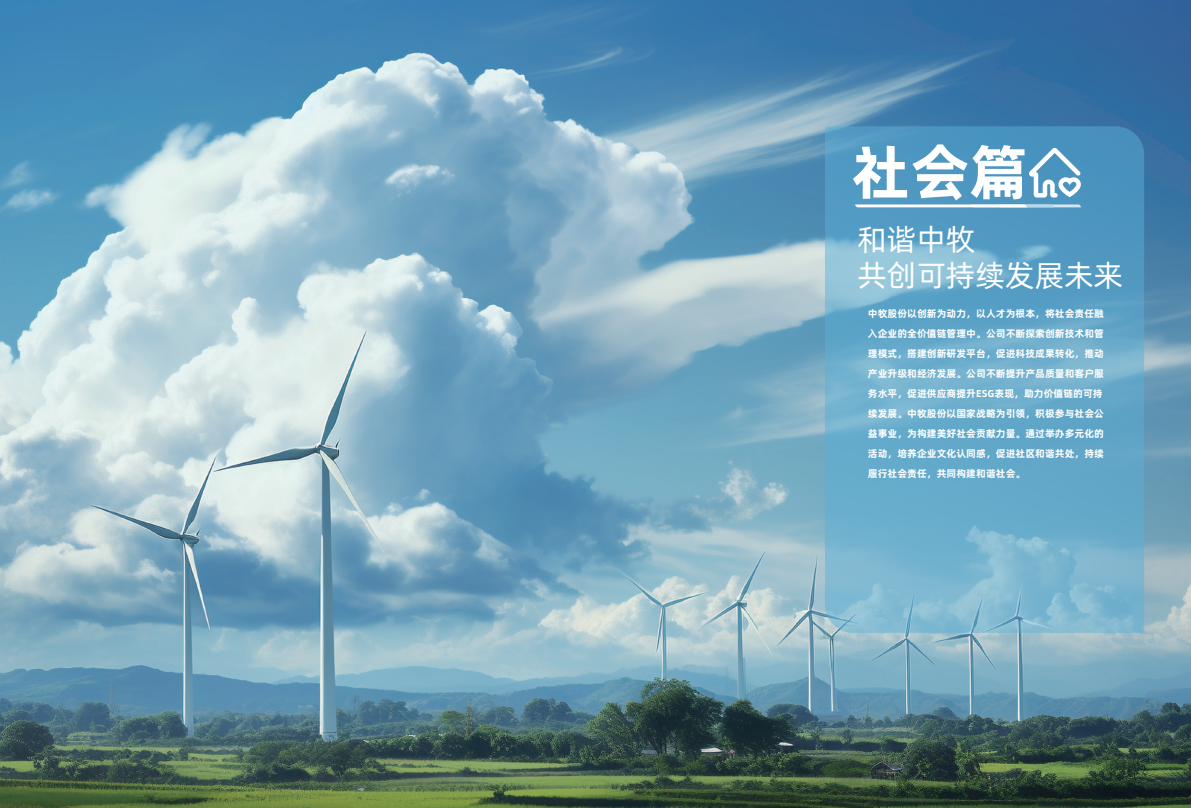
<style>
.page{position:relative;width:1191px;height:808px;background:#fff}
.page>*{position:absolute;margin:0;border:0;box-sizing:border-box;transform-origin:0 0}
.t1{font:60px "Alibaba Pu Hui Ti B";color:#fff}
.t2{font:30px/36px "Alibaba Pu Hui Ti R";color:#fff}
.t3{font:10px/20px "Alibaba Pu Hui Ti B";color:#fff}
</style>
<div class="page">
<img style="left:0;top:0;width:1191px;height:808px">
<svg style="left:825px;top:126px;width:319px;height:507px;background:#67a9ca"></svg>
<svg style="left:1029px;top:148px;width:51px;height:49px"></svg>
<svg style="left:855px;top:204px;width:226px;height:3px"></svg>
<h1 class="t1" style="left:851px;top:125px;width:179px">社会篇</h1>
<h2 class="t2" style="left:857px;top:219px;width:267px">和谐中牧<br>共创可持续发展未来</h2>
<p class="t3" style="left:868px;top:303px;width:238px">中牧股份以创新为动力，以人才为根本，将社会责任融入企业的全价值链管理中。公司不断探索创新技术和管理模式，搭建创新研发平台，促进科技成果转化，推动产业升级和经济发展。公司不断提升产品质量和客户服务水平，促进供应商提升ESG表现，助力价值链的可持续发展。中牧股份以国家战略为引领，积极参与社会公益事业，为构建美好社会贡献力量。通过举办多元化的活动，培养企业文化认同感，促进社区和谐共处，持续履行社会责任，共同构建和谐社会。</p>
</div>
